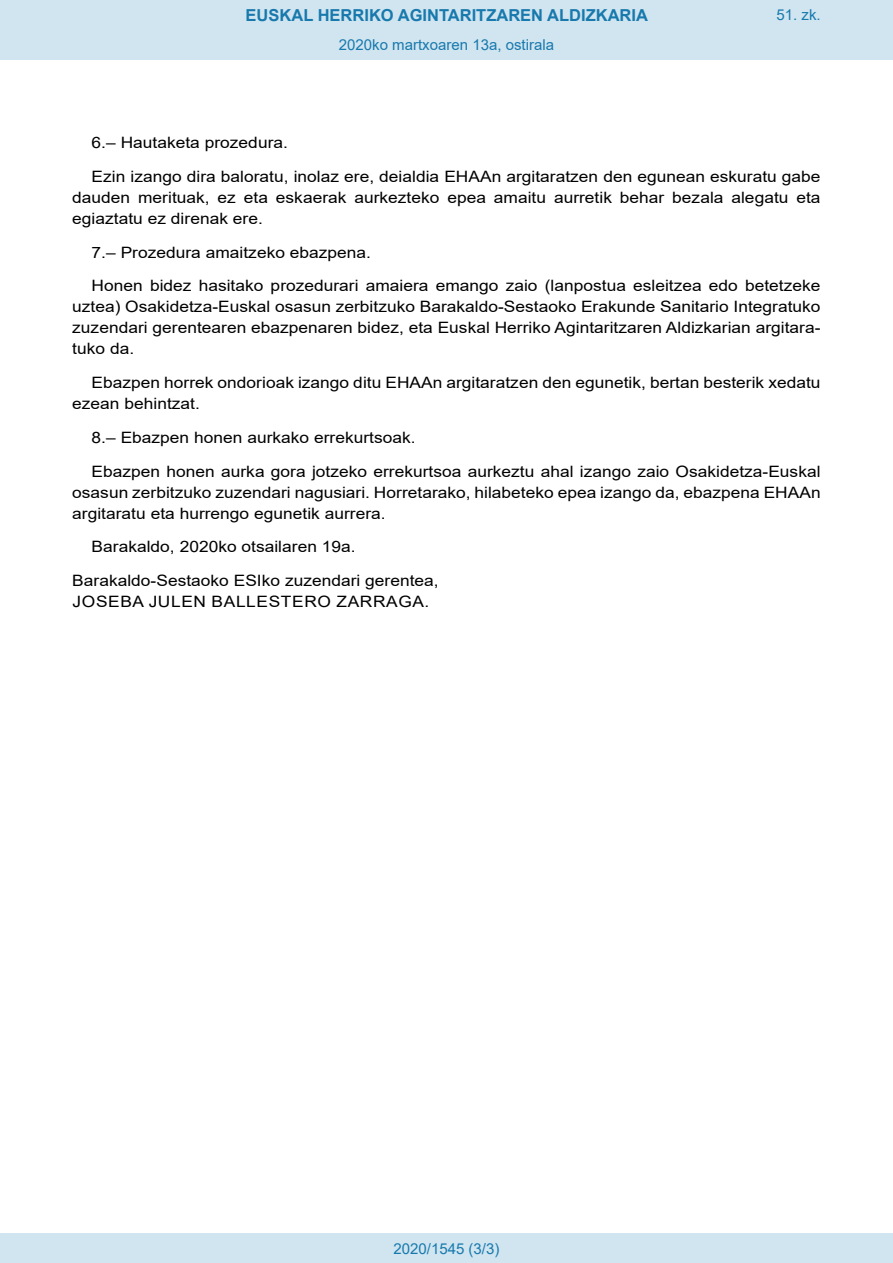
<style>
.page{position:relative;width:893px;height:1263px;background:#fff}
.page>*{position:absolute;margin:0;border:0;box-sizing:border-box;transform-origin:0 0}
.t1{font:700 16.5px "Arial";color:#1879ad}
.BOPVDetalle{font:15.6px/21px "Arial";color:#000;text-align:justify;scale:1.11 1}
.BOPVFirmaPuesto{font:15.6px "Arial";color:#000;scale:1.11 1}
.BOPVFirmaLugFec{font:15.6px "Arial";color:#000;scale:1.11 1}
.BOPVFirmaNombre{font:15.6px "Arial";letter-spacing:.035em;color:#000;scale:1.11 1}
.Paginacion_Centro{font:15px "Arial";color:#1879ad}
</style>
<div class="page">
<div style="left:0;top:0;width:893px;height:60px;background:#d0e5f0"></div>
<div style="left:0;top:1233px;width:893px;height:30px;background:#d0e5f0"></div>
<p class="t1" style="left:246px;top:3px;width:404px">EUSKAL HERRIKO AGINTARITZAREN ALDIZKARIA</p>
<p class="Paginacion_Centro" style="left:339px;top:35px;width:217px">2020ko martxoaren 13a, ostirala</p>
<p class="Paginacion_Centro" style="left:776px;top:5px;width:46px">51. zk.</p>
<p class="BOPVDetalle" style="left:92px;top:132px;width:178px">6.– Hautaketa prozedura.</p>
<p class="BOPVDetalle" style="left:72px;top:166px;width:676px;text-indent:19px">Ezin izango dira baloratu, inolaz ere, deialdia EHAAn argitaratzen den egunean eskuratu gabe dauden merituak, ez eta eskaerak aurkezteko epea amaitu aurretik behar bezala alegatu eta egiaztatu ez direnak ere.</p>
<p class="BOPVDetalle" style="left:92px;top:242px;width:253px">7.– Prozedura amaitzeko ebazpena.</p>
<p class="BOPVDetalle" style="left:72px;top:275px;width:676px;text-indent:19px">Honen bidez hasitako prozedurari amaiera emango zaio (lanpostua esleitzea edo betetzeke uztea) Osakidetza-Euskal osasun zerbitzuko Barakaldo-Sestaoko Erakunde Sanitario Integratuko zuzendari gerentearen ebazpenaren bidez, eta Euskal Herriko Agintaritzaren Aldizkarian argitara&shy;tuko da.</p>
<p class="BOPVDetalle" style="left:72px;top:372px;width:676px;text-indent:19px">Ebazpen horrek ondorioak izango ditu EHAAn argitaratzen den egunetik, bertan besterik xedatu ezean behintzat.</p>
<p class="BOPVDetalle" style="left:92px;top:427px;width:293px">8.– Ebazpen honen aurkako errekurtsoak.</p>
<p class="BOPVDetalle" style="left:72px;top:461px;width:676px;text-indent:19px">Ebazpen honen aurka gora jotzeko errekurtsoa aurkeztu ahal izango zaio Osakidetza-Euskal osasun zerbitzuko zuzendari nagusiari. Horretarako, hilabeteko epea izango da, ebazpena EHAAn argitaratu eta hurrengo egunetik aurrera.</p>
<p class="BOPVFirmaLugFec" style="left:92px;top:536px;width:239px">Barakaldo, 2020ko otsailaren 19a.</p>
<p class="BOPVFirmaPuesto" style="left:72px;top:570px;width:332px">Barakaldo-Sestaoko ESIko zuzendari gerentea,</p>
<p class="BOPVFirmaNombre" style="left:73px;top:591px;width:323px">JOSEBA JULEN BALLESTERO ZARRAGA.</p>
<p class="Paginacion_Centro" style="left:393px;top:1238px;width:107px">2020/1545 (3/3)</p>
</div>
